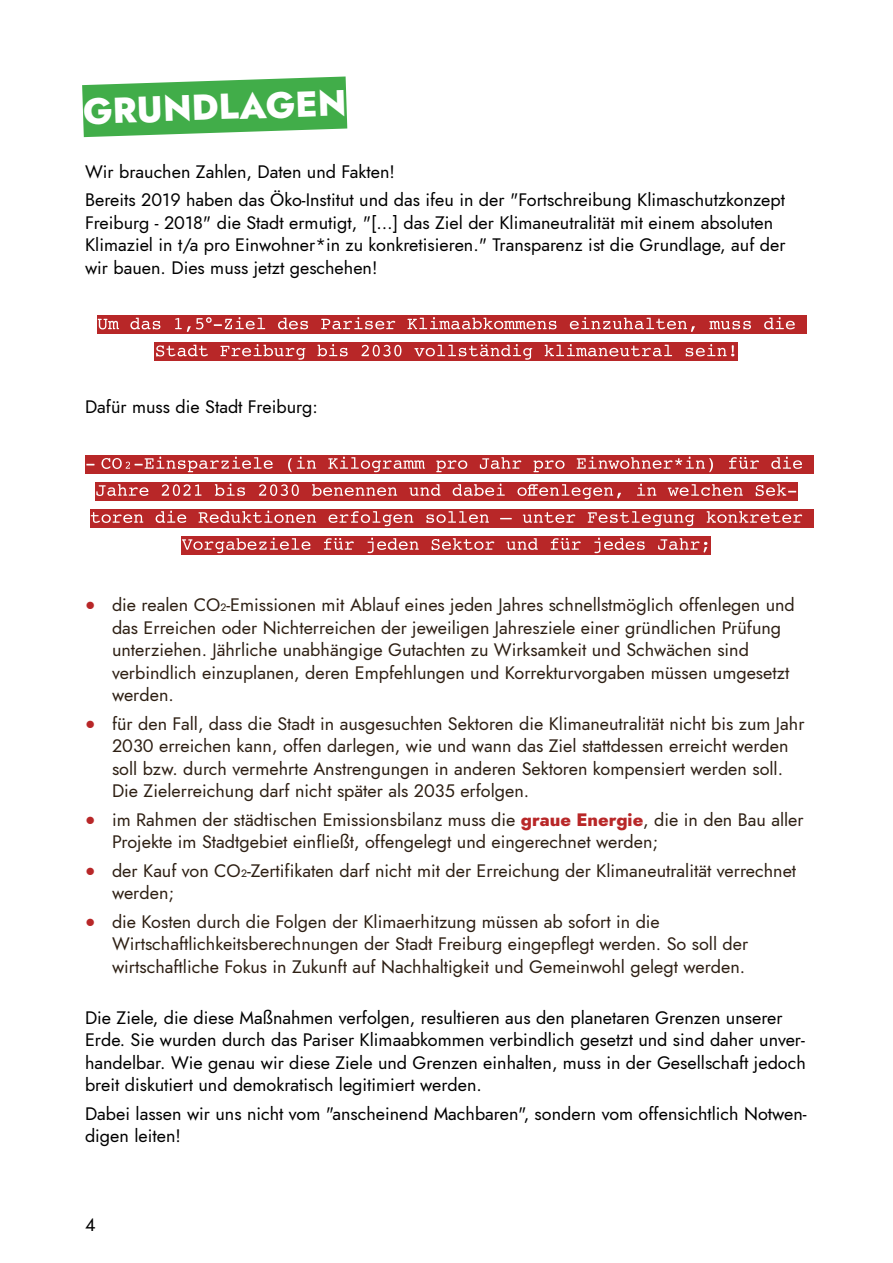
<style>
.page{position:relative;width:893px;height:1263px;background:#fff}
.page>*{position:absolute;margin:0;border:0;box-sizing:border-box;transform-origin:0 0}
.t1{font:800 36px "Jost";color:#fff}
.t2{font:18px/22.5px "Jost";color:#2e2014}
.t3{font:18px/22.5px "Jost";color:#000}
.s1{font-family:"Lucida Grande";font-weight:700;color:#b82728}
.s2{font-weight:800;color:#b82728}
</style>
<div class="page">
<svg style="left:82px;top:76px;width:265px;height:61px"></svg>
<div style="left:97px;top:316px;width:710px;height:18px;background:#b82728"></div>
<div style="left:155px;top:343px;width:583px;height:18px;background:#b82728"></div>
<div style="left:85px;top:455px;width:729px;height:18px;background:#b82728"></div>
<div style="left:95px;top:482px;width:703px;height:18px;background:#b82728"></div>
<div style="left:90px;top:509px;width:724px;height:18px;background:#b82728"></div>
<div style="left:182px;top:536px;width:529px;height:18px;background:#b82728"></div>
<svg style="left:98px;top:319px;width:21px;height:10px"></svg>
<svg style="left:130px;top:318px;width:30px;height:11px"></svg>
<svg style="left:175px;top:317px;width:90px;height:15px"></svg>
<svg style="left:278px;top:318px;width:30px;height:11px"></svg>
<svg style="left:321px;top:317px;width:74px;height:12px"></svg>
<svg style="left:407px;top:317px;width:149px;height:12px"></svg>
<svg style="left:570px;top:317px;width:125px;height:15px"></svg>
<svg style="left:709px;top:321px;width:42px;height:8px"></svg>
<svg style="left:764px;top:317px;width:31px;height:12px"></svg>
<svg style="left:156px;top:345px;width:52px;height:12px"></svg>
<svg style="left:220px;top:344px;width:85px;height:16px"></svg>
<svg style="left:317px;top:344px;width:31px;height:12px"></svg>
<svg style="left:361px;top:345px;width:40px;height:11px"></svg>
<svg style="left:414px;top:344px;width:118px;height:16px"></svg>
<svg style="left:545px;top:344px;width:127px;height:12px"></svg>
<svg style="left:686px;top:344px;width:48px;height:12px"></svg>
<svg style="left:101px;top:457px;width:172px;height:15px"></svg>
<svg style="left:288px;top:457px;width:28px;height:15px"></svg>
<svg style="left:328px;top:457px;width:97px;height:15px"></svg>
<svg style="left:436px;top:460px;width:31px;height:12px"></svg>
<svg style="left:480px;top:457px;width:41px;height:12px"></svg>
<svg style="left:533px;top:460px;width:31px;height:12px"></svg>
<svg style="left:577px;top:457px;width:136px;height:15px"></svg>
<svg style="left:729px;top:457px;width:30px;height:12px"></svg>
<svg style="left:771px;top:457px;width:31px;height:12px"></svg>
<svg style="left:96px;top:484px;width:52px;height:12px"></svg>
<svg style="left:162px;top:484px;width:40px;height:12px"></svg>
<svg style="left:215px;top:484px;width:30px;height:12px"></svg>
<svg style="left:259px;top:484px;width:40px;height:12px"></svg>
<svg style="left:312px;top:484px;width:85px;height:12px"></svg>
<svg style="left:409px;top:484px;width:32px;height:12px"></svg>
<svg style="left:453px;top:484px;width:52px;height:12px"></svg>
<svg style="left:517px;top:484px;width:104px;height:15px"></svg>
<svg style="left:637px;top:484px;width:19px;height:12px"></svg>
<svg style="left:668px;top:484px;width:75px;height:12px"></svg>
<svg style="left:756px;top:484px;width:40px;height:12px"></svg>
<svg style="left:91px;top:512px;width:52px;height:11px"></svg>
<svg style="left:156px;top:511px;width:30px;height:12px"></svg>
<svg style="left:199px;top:511px;width:117px;height:12px"></svg>
<svg style="left:329px;top:511px;width:84px;height:15px"></svg>
<svg style="left:426px;top:511px;width:63px;height:12px"></svg>
<svg style="left:500px;top:518px;width:12px;height:1px"></svg>
<svg style="left:523px;top:512px;width:52px;height:11px"></svg>
<svg style="left:588px;top:511px;width:106px;height:15px"></svg>
<svg style="left:707px;top:511px;width:95px;height:12px"></svg>
<svg style="left:182px;top:538px;width:128px;height:15px"></svg>
<svg style="left:324px;top:538px;width:30px;height:12px"></svg>
<svg style="left:367px;top:538px;width:52px;height:15px"></svg>
<svg style="left:432px;top:538px;width:62px;height:12px"></svg>
<svg style="left:506px;top:538px;width:32px;height:12px"></svg>
<svg style="left:551px;top:538px;width:30px;height:12px"></svg>
<svg style="left:594px;top:538px;width:51px;height:15px"></svg>
<svg style="left:658px;top:538px;width:49px;height:14px"></svg>
<h1 class="t1" style="left:82px;top:85px;width:265px;rotate:-2deg">GRUNDLAGEN</h1>
<p class="t3" style="left:85px;top:157px;width:701px;line-height:28.5px">Wir brauchen Zahlen, Daten und Fakten!<br>Bereits 2019 haben das Öko-Institut und das ifeu in der "Fortschreibung Klimaschutzkonzept</p>
<p class="t3" style="left:85px;top:211px;width:702px">Freiburg - 2018" die Stadt ermutigt, "[…] das Ziel der Klimaneutralität mit einem absoluten<br>Klimaziel in t/a pro Einwohner*in zu konkretisieren." Transparenz ist die Grundlage, auf der wir bauen. Dies muss jetzt geschehen!</p>
<p class="t3" style="left:85px;top:396px;width:234px">Dafür muss die Stadt Freiburg:</p>
<p class="t2" style="left:112px;top:594px;width:684px;text-indent:-27px"><span class="s1">●</span> die realen CO₂-Emissionen mit Ablauf eines jeden Jahres schnellstmöglich offenlegen und das Erreichen oder Nichterreichen der jeweiligen Jahresziele einer gründlichen Prüfung unterziehen. Jährliche unabhängige Gutachten zu Wirksamkeit und Schwächen sind verbindlich einzuplanen, deren Empfehlungen und Korrekturvorgaben müssen umgesetzt werden.</p>
<p class="t2" style="left:112px;top:712px;width:694px;text-indent:-27px"><span class="s1">●</span> für den Fall, dass die Stadt in ausgesuchten Sektoren die Klimaneutralität nicht bis zum Jahr 2030 erreichen kann, offen darlegen, wie und wann das Ziel stattdessen erreicht werden soll bzw. durch vermehrte Anstrengungen in anderen Sektoren kompensiert werden soll.<br>Die Zielerreichung darf nicht später als 2035 erfolgen.</p>
<p class="t2" style="left:112px;top:808px;width:693px;text-indent:-27px"><span class="s1">●</span> im Rahmen der städtischen Emissionsbilanz muss die <span class="s2">graue Energie</span>, die in den Bau aller<br>Projekte im Stadtgebiet einfließt, offengelegt und eingerechnet werden;</p>
<p class="t2" style="left:112px;top:859px;width:686px;text-indent:-27px"><span class="s1">●</span> der Kauf von CO₂-Zertifikaten darf nicht mit der Erreichung der Klimaneutralität verrechnet werden;</p>
<p class="t2" style="left:112px;top:910px;width:638px;text-indent:-27px"><span class="s1">●</span> die Kosten durch die Folgen der Klimaerhitzung müssen ab sofort in die<br>Wirtschaftlichkeitsberechnungen der Stadt Freiburg eingepflegt werden. So soll der wirtschaftliche Fokus in Zukunft auf Nachhaltigkeit und Gemeinwohl gelegt werden.</p>
<p class="t3" style="left:85px;top:1006px;width:722px">Die Ziele, die diese Maßnahmen verfolgen, resultieren aus den planetaren Grenzen unserer Erde. Sie wurden durch das Pariser Klimaabkommen verbindlich gesetzt und sind daher unver‐ handelbar. Wie genau wir diese Ziele und Grenzen einhalten, muss in der Gesellschaft jedoch breit diskutiert und demokratisch legitimiert werden.</p>
<p class="t3" style="left:85px;top:1102px;width:723px">Dabei lassen wir uns nicht vom "anscheinend Machbaren", sondern vom offensichtlich Notwen‐ digen leiten!</p>
<p class="t3" style="left:85px;top:1213px;width:12px">4</p>
</div>
